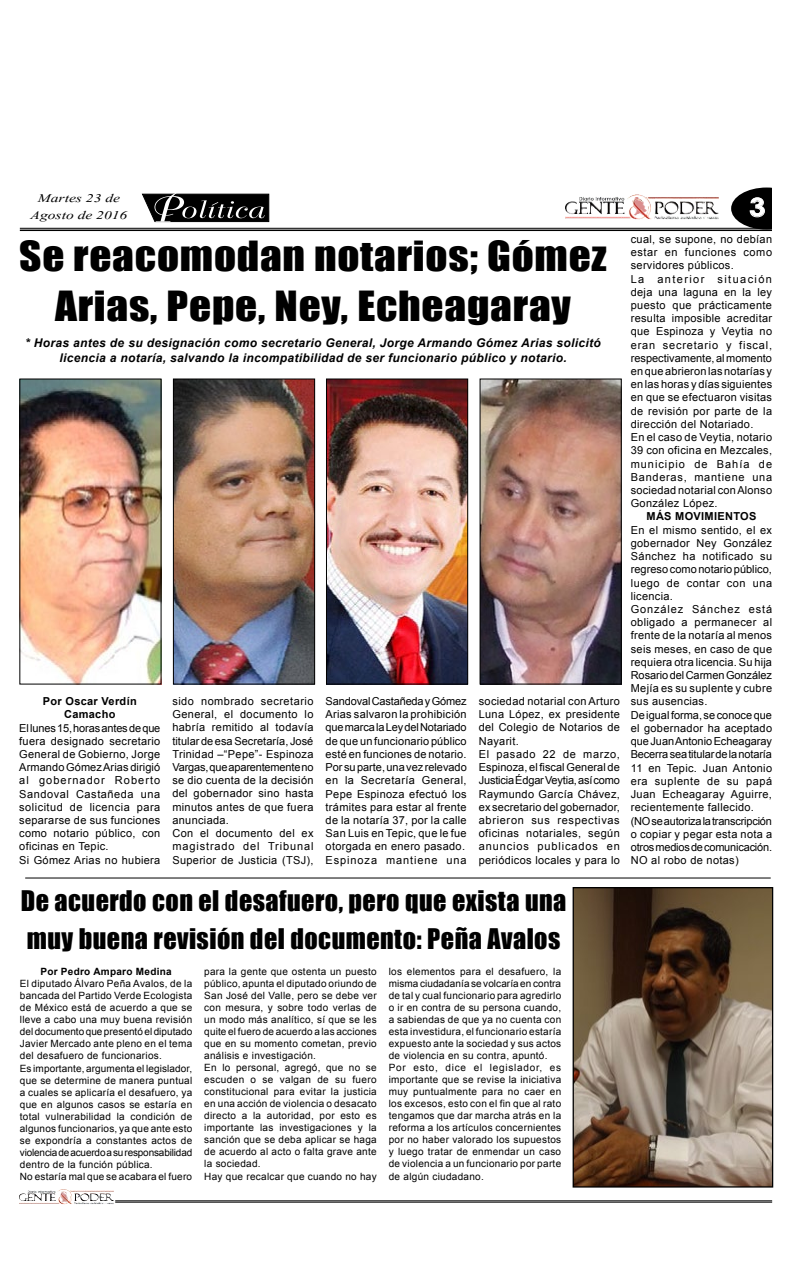
<style>
.page{position:relative;width:792px;height:1276px;background:#fff}
.page>*{position:absolute;margin:0;border:0;box-sizing:border-box;transform-origin:0 0}
.t1{font:38.2px/49.7px "Impact";letter-spacing:.02em;color:#000;text-align:center;scale:1.13 1}
.t2{font:26.1px/38px "Impact";letter-spacing:.02em;color:#000}
.t3{font:700 25.2px "Century Gothic";color:#fff;scale:1.14 1}
.t4{font:14.6px/17.6px "Vijaya";color:#000;text-align:center;scale:1.32 1}
.t5{font:italic 700 12px/14.4px "Arial";letter-spacing:.03em;color:#000;text-align:center}
.t6{font:11px/13.2px "Arial";letter-spacing:.03em;color:#000}
.t7{font:700 11px/13.2px "Arial";letter-spacing:.03em;color:#000;text-align:center}
.t8{font:10px/12px "Arial";letter-spacing:.03em;color:#000}
.t9{font:700 10px "Arial";letter-spacing:.03em;color:#000}
</style>
<div class="page">
<img style="left:633px;top:215px;width:15px;height:2px">
<svg style="left:731px;top:187px;width:41px;height:41px"></svg>
<hr style="left:20px;top:228px;width:752px;height:1px;background:#000">
<hr style="left:20px;top:229px;width:752px;height:2px;background:#000">
<img style="left:627px;top:195px;width:23px;height:20px">
<hr style="left:115px;top:1200px;width:657px;height:1px;background:#000">
<hr style="left:115px;top:1201px;width:657px;height:1px;background:#000">
<img style="left:57px;top:1189px;width:15px;height:12px">
<svg style="left:141px;top:193px;width:129px;height:30px;background:#3e3e3e"></svg>
<hr style="left:26px;top:877px;width:744px;height:1px;background:#000">
<img style="left:575px;top:889px;width:196px;height:296px">
<div style="left:573px;top:887px;width:200px;height:300px;border:1px solid #000"></div>
<img style="left:21px;top:380px;width:139px;height:302px">
<div style="left:19px;top:378px;width:143px;height:306px;border:1px solid #000"></div>
<img style="left:328px;top:380px;width:138px;height:302px">
<div style="left:326px;top:378px;width:142px;height:306px;border:1px solid #000"></div>
<img style="left:175px;top:380px;width:138px;height:302px">
<div style="left:173px;top:378px;width:142px;height:306px;border:1px solid #000"></div>
<img style="left:482px;top:380px;width:138px;height:302px">
<div style="left:480px;top:378px;width:142px;height:306px;border:1px solid #000"></div>
<h3 class="t4" style="left:31px;top:187px;width:75px">Martes 23 de<br>Agosto de 2016</h3>
<h1 class="t1" style="left:19px;top:230px;width:521px">Se reacomodan notarios; Gómez<br>Arias, Pepe, Ney, Echeagaray</h1>
<p class="t5" style="left:25px;top:336px;width:577px">* Horas antes de su designación como secretario General, Jorge Armando Gómez Arias solicitó licencia a notaría, salvando la incompatibilidad de ser funcionario público y notario.</p>
<p class="t7" style="left:43px;top:694px;width:95px">Por Oscar Verdín<br>Camacho</p>
<p class="t6" style="left:19px;top:721px;width:143px">El lunes 15, horas antes de que fuera designado secretario<br>General de Gobierno, Jorge<br>Armando Gómez Arias dirigió al gobernador Roberto<br>Sandoval Castañeda una solicitud de licencia para separarse de sus funciones como notario público, con oficinas en Tepic.<br>Si Gómez Arias no hubiera</p>
<p class="t6" style="left:172px;top:694px;width:143px">sido nombrado secretario<br>General, el documento lo habría remitido al todavía titular de esa Secretaría, José<br>Trinidad –“Pepe”- Espinoza<br>Vargas, que aparentemente no se dio cuenta de la decisión del gobernador sino hasta minutos antes de que fuera anunciada.<br>Con el documento del ex magistrado del Tribunal<br>Superior de Justicia (TSJ),</p>
<p class="t6" style="left:326px;top:694px;width:143px">Sandoval Castañeda y Gómez<br>Arias salvaron la prohibición que marca la Ley del Notariado de que un funcionario público esté en funciones de notario.<br>Por su parte, una vez relevado en la Secretaría General,<br>Pepe Espinoza efectuó los trámites para estar al frente de la notaría 37, por la calle<br>San Luis en Tepic, que le fue otorgada en enero pasado.<br>Espinoza mantiene una</p>
<p class="t6" style="left:479px;top:694px;width:143px">sociedad notarial con Arturo<br>Luna López, ex presidente del Colegio de Notarios de<br>Nayarit.<br>El pasado 22 de marzo,<br>Espinoza, el fiscal General de<br>Justicia Édgar Veytia, así como<br>Raymundo García Chávez, ex secretario del gobernador, abrieron sus respectivas oficinas notariales, según anuncios publicados en periódicos locales y para lo</p>
<h2 class="t2" style="left:21px;top:881px;width:547px">De acuerdo con el desafuero, pero que exista una muy buena revisión del documento: Peña Avalos</h2>
<p class="t9" style="left:40px;top:964px;width:133px">Por Pedro Amparo Medina</p>
<p class="t8" style="left:20px;top:978px;width:174px">El diputado Álvaro Peña Avalos, de la bancada del Partido Verde Ecologista de México está de acuerdo a que se lleve a cabo una muy buena revisión del documento que presentó el diputado Javier Mercado ante pleno en el tema del desafuero de funcionarios.<br>Es importante, argumenta el legislador, que se determine de manera puntual a cuales se aplicaría el desafuero, ya que en algunos casos se estaría en total vulnerabilidad la condición de algunos funcionarios, ya que ante esto se expondría a constantes actos de violencia de acuerdo a su responsabilidad dentro de la función pública.<br>No estaría mal que se acabara el fuero</p>
<p class="t8" style="left:204px;top:965px;width:174px">para la gente que ostenta un puesto público, apunta el diputado oriundo de San José del Valle, pero se debe ver con mesura, y sobre todo verlas de un modo más analítico, sí que se les quite el fuero de acuerdo a las acciones que en su momento cometan, previo análisis e investigación.<br>En lo personal, agregó, que no se escuden o se valgan de su fuero constitucional para evitar la justicia en una acción de violencia o desacato directo a la autoridad, por esto es importante las investigaciones y la sanción que se deba aplicar se haga de acuerdo al acto o falta grave ante la sociedad.<br>Hay que recalcar que cuando no hay</p>
<p class="t8" style="left:389px;top:965px;width:174px">los elementos para el desafuero, la misma ciudadanía se volcaría en contra de tal y cual funcionario para agredirlo o ir en contra de su persona cuando, a sabiendas de que ya no cuenta con esta investidura, el funcionario estaría expuesto ante la sociedad y sus actos de violencia en su contra, apuntó.<br>Por esto, dice el legislador, es importante que se revise la iniciativa muy puntualmente para no caer en los excesos, esto con el fin que al rato tengamos que dar marcha atrás en la reforma a los artículos concernientes por no haber valorado los supuestos y luego tratar de enmendar un caso de violencia a un funcionario por parte de algún ciudadano.</p>
<h3 class="t3" style="left:749px;top:188px;width:16px">3</h3>
<p class="t6" style="left:631px;top:232px;width:143px">cual, se supone, no debían estar en funciones como servidores públicos.<br>La anterior situación deja una laguna en la ley puesto que prácticamente resulta imposible acreditar que Espinoza y Veytia no eran secretario y fiscal, respectivamente, al momento en que abrieron las notarías y en las horas y días siguientes en que se efectuaron visitas de revisión por parte de la dirección del Notariado.<br>En el caso de Veytia, notario<br>39 con oficina en Mezcales, municipio de Bahía de<br>Banderas, mantiene una sociedad notarial con Alonso<br>González López.</p>
<p class="t7" style="left:647px;top:510px;width:111px">MÁS MOVIMIENTOS</p>
<p class="t6" style="left:631px;top:523px;width:143px">En el mismo sentido, el ex gobernador Ney González<br>Sánchez ha notificado su regreso como notario público, luego de contar con una licencia.<br>González Sánchez está obligado a permanecer al frente de la notaría al menos seis meses, en caso de que requiera otra licencia. Su hija<br>Rosario del Carmen González<br>Mejía es su suplente y cubre sus ausencias.<br>De igual forma, se conoce que el gobernador ha aceptado que Juan Antonio Echeagaray<br>Becerra sea titular de la notaría<br>11 en Tepic. Juan Antonio era suplente de su papá<br>Juan Echeagaray Aguirre, recientemente fallecido. (NO se autoriza la transcripción o copiar y pegar esta nota a otros medios de comunicación.<br>NO al robo de notas)</p>
</div>
